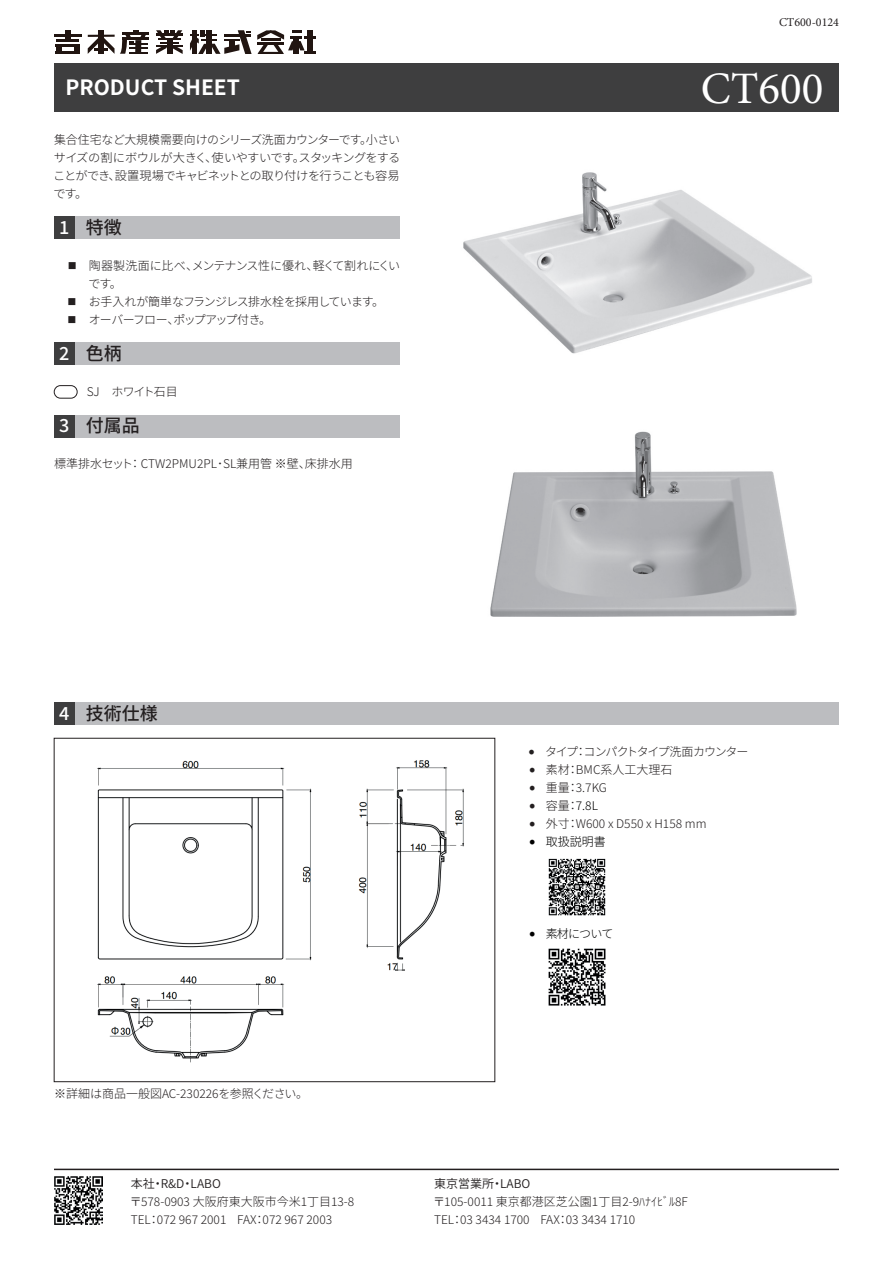
<style>
.page{position:relative;width:893px;height:1263px;background:#fff}
.page>*{position:absolute;margin:0;border:0;box-sizing:border-box;transform-origin:0 0}
.t1{font:45px "Minion Pro";color:#fff}
.t2{font:700 21px "Source Han Sans JP";color:#fff}
.t3{font:500 18px "Source Han Sans JP";color:#231f20}
.t4{font:500 18px "Source Han Sans JP";color:#fff}
.t5{font:300 12px/18px "Source Han Sans JP";color:#231f20}
.t6{font:300 12px/18px "Source Han Sans JP";letter-spacing:-.05em;color:#231f20}
.t7{font:12px "Source Han Sans JP";color:#231f20}
.t8{font:300 12px "Source Han Sans JP";color:#000}
.t9{font:300 12px "Source Han Sans JP";letter-spacing:-.095em;color:#231f20}
.t10{font:12px "Minion Pro";color:#231f20}
.t11{font:300 12px "Source Han Sans JP";letter-spacing:-.065em;color:#231f20}
.s1{color:#fff}
.s2{font-family:"Minion Pro";font-weight:400;font-size:18px}
.s3{font-family:"Minion Pro";font-weight:400;font-size:18px;color:#231f20}
.s4{color:#231f20}
</style>
<div class="page">
<div style="left:74px;top:216px;width:326px;height:23px;background:#bcbdc0"></div>
<div style="left:74px;top:342px;width:326px;height:23px;background:#bcbdc0"></div>
<div style="left:74px;top:415px;width:326px;height:22px;background:#bcbdc0"></div>
<div style="left:74px;top:702px;width:765px;height:23px;background:#bcbdc0"></div>
<div style="left:54px;top:64px;width:785px;height:48px;background:#3e3e3f"></div>
<hr style="left:54px;top:35px;width:28px;height:2px;background:#211511">
<hr style="left:122px;top:37px;width:27px;height:2px;background:#211511">
<hr style="left:122px;top:32px;width:27px;height:2px;background:#211511">
<hr style="left:56px;top:40px;width:23px;height:2px;background:#211511">
<hr style="left:56px;top:44px;width:24px;height:2px;background:#211511">
<hr style="left:56px;top:52px;width:24px;height:2px;background:#211511">
<div style="left:65px;top:30px;width:6px;height:10px;background:#211511"></div>
<div style="left:56px;top:45px;width:5px;height:9px;background:#211511"></div>
<div style="left:74px;top:45px;width:6px;height:9px;background:#211511"></div>
<svg style="left:88px;top:30px;width:60px;height:24px"></svg>
<svg style="left:156px;top:30px;width:27px;height:24px"></svg>
<svg style="left:190px;top:30px;width:126px;height:24px"></svg>
<hr style="left:54px;top:1169px;width:785px;height:1px;background:#231f20">
<div style="left:54px;top:216px;width:20px;height:23px;background:#3e3e3f"></div>
<div style="left:54px;top:342px;width:20px;height:23px;background:#3e3e3f"></div>
<div style="left:54px;top:415px;width:20px;height:22px;background:#3e3e3f"></div>
<div style="left:54px;top:702px;width:20px;height:23px;background:#3e3e3f"></div>
<div style="left:54px;top:738px;width:441px;height:344px;border:1px solid #231f20"></div>
<img style="left:54px;top:1177px;width:48px;height:48px">
<div style="left:54px;top:385px;width:23px;height:13px;border:1px solid #231f20;border-radius:6px"></div>
<img style="left:463px;top:172px;width:349px;height:182px">
<img style="left:490px;top:431px;width:307px;height:186px">
<img style="left:548px;top:858px;width:58px;height:58px">
<img style="left:548px;top:948px;width:58px;height:58px">
<img style="left:97px;top:760px;width:367px;height:303px">
<p class="t10" style="left:779px;top:14px;width:61px">CT600-0124</p>
<h2 class="t2" style="left:65px;top:75px;width:176px">PRODUCT SHEET</h2>
<h1 class="t1" style="left:701px;top:59px;width:124px">CT600</h1>
<p class="t5" style="left:53px;top:131px;width:349px;text-align:justify">集合住宅など大規模需要向けのシリーズ洗面カウンターです。小さいサイズの割にボウルが大きく、使いやすいです。スタッキングをすることができ、設置現場でキャビネットとの取り付けを行うことも容易です。</p>
<h3 class="t3" style="left:59px;top:217px;width:64px"><span class="s1">1</span> 特徴</h3>
<h3 class="t4" style="left:59px;top:343px;width:12px">2</h3>
<h3 class="t4" style="left:59px;top:415px;width:12px">3</h3>
<p class="t6" style="left:89px;top:257px;width:313px">陶器製洗面に比べ、メンテナンス性に優れ、軽くて割れにくいです。<br>お手入れが簡単なフランジレス排水栓を採用しています。<br>オーバーフロー、ポップアップ付き。</p>
<h3 class="t3" style="left:86px;top:343px;width:37px">色柄</h3>
<p class="t11" style="left:87px;top:385px;width:93px">SJ　ホワイト石目</p>
<h3 class="t3" style="left:86px;top:415px;width:55px">付属品</h3>
<p class="t5" style="left:54px;top:455px;width:300px">標準排水セット：CTW2PMU2PL･SL兼用管 ※壁、床排水用</p>
<h3 class="t4" style="left:59px;top:703px;width:12px">4</h3>
<h3 class="t3" style="left:86px;top:703px;width:73px">技術仕様</h3>
<p class="t5" style="left:54px;top:1085px;width:256px">※詳細は商品一般図AC-230226を参照ください。</p>
<p class="t7" style="left:131px;top:1177px;width:92px">本社・R&amp;D・LABO</p>
<p class="t5" style="left:130px;top:1193px;width:226px">〒578-0903 大阪府東大阪市今米1丁目13-8<br>TEL：072 967 2001 FAX：072 967 2003</p>
<p class="t9" style="left:528px;top:745px;width:222px"><span class="s2">•</span> タイプ：コンパクトタイプ洗面カウンター</p>
<p class="t5" style="left:529px;top:761px;width:145px"><span class="s2">•</span> 素材：BMC系人工大理石</p>
<p class="t5" style="left:529px;top:779px;width:80px"><span class="s2">•</span> 重量：3.7KG</p>
<p class="t8" style="left:529px;top:799px;width:71px"><span class="s3">•</span> <span class="s4">容量：</span>7.8L</p>
<p class="t5" style="left:529px;top:815px;width:179px"><span class="s2">•</span> 外寸：W600 x D550 x H158 mm</p>
<p class="t8" style="left:529px;top:835px;width:79px"><span class="s2">•</span> 取扱説明書</p>
<p class="t8" style="left:529px;top:927px;width:86px"><span class="s2">•</span> 素材について</p>
<p class="t7" style="left:434px;top:1177px;width:98px">東京営業所・LABO</p>
<p class="t5" style="left:433px;top:1193px;width:256px">〒105-0011 東京都港区芝公園1丁目2-9ﾊﾅｲﾋﾞﾙ8F<br>TEL：03 3434 1700 FAX：03 3434 1710　</p>
</div>
